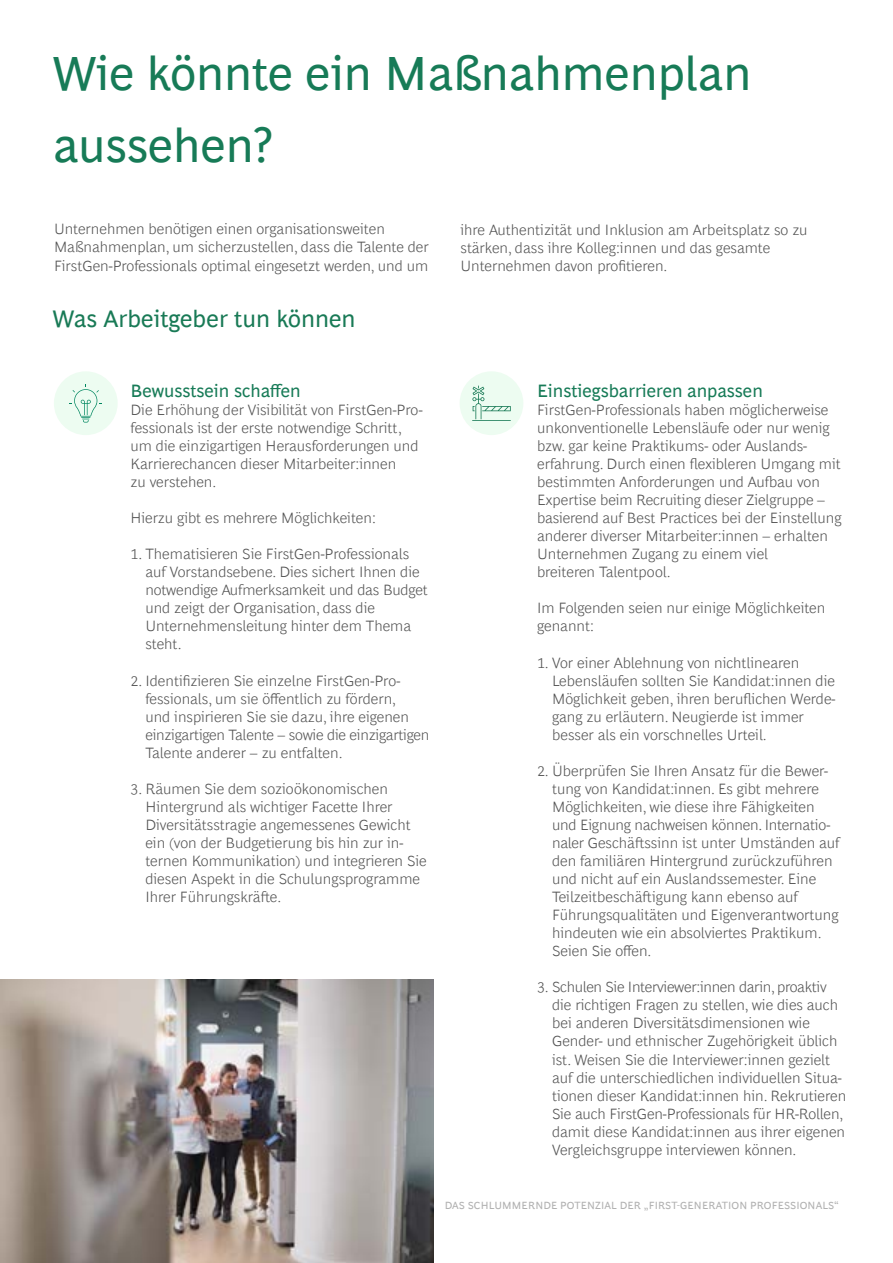
<style>
.page{position:relative;width:893px;height:1263px;background:#fff}
.page>*{position:absolute;margin:0;border:0;box-sizing:border-box;transform-origin:0 0}
.t1{font:48px/72.2px "Henderson BCG Sans";color:#177b57}
.t2{font:24px "Henderson BCG Sans";color:#197a56}
.t3{font:18px "Henderson BCG Sans";color:#177b57}
.t4{font:300 15px/18px "Henderson BCG Sans";color:#535353}
.t5{font:10.5px "Henderson BCG Sans";letter-spacing:.01em;color:#b1b1b1}
</style>
<div class="page">
<div style="left:54px;top:371px;width:64px;height:64px;background:#edfcf1;border-radius:50%"></div>
<svg style="left:69px;top:384px;width:33px;height:38px"></svg>
<img style="left:0;top:979px;width:434px;height:284px">
<div style="left:460px;top:371px;width:63px;height:64px;background:#edfcf1;border-radius:50%"></div>
<svg style="left:472px;top:386px;width:39px;height:35px"></svg>
<h1 class="t1" style="left:53px;top:34px;width:700px">Wie könnte ein Maßnahmenplan aussehen?</h1>
<p class="t4" style="left:54px;top:219px;width:376px">Unternehmen benötigen einen organisationsweiten<br>Maßnahmenplan, um sicherzustellen, dass die Talente der<br>FirstGen-Professionals optimal eingesetzt werden, und um</p>
<h2 class="t2" style="left:53px;top:301px;width:304px">Was Arbeitgeber tun können</h2>
<p class="t4" style="left:460px;top:219px;width:349px">ihre Authentizität und Inklusion am Arbeitsplatz so zu stärken, dass ihre Kolleg:innen und das gesamte<br>Unternehmen davon profitieren.</p>
<p class="t3" style="left:131px;top:377px;width:172px">Bewusstsein schaffen</p>
<p class="t4" style="left:131px;top:399px;width:294px">Die Erhöhung der Visibilität von FirstGen-Pro&shy;fessionals ist der erste notwendige Schritt, um die einzigartigen Herausforderungen und Karrierechancen dieser Mitarbeiter:innen<br>zu verstehen.</p>
<p class="t4" style="left:131px;top:508px;width:247px">Hierzu gibt es mehrere Möglichkeiten:</p>
<p class="t4" style="left:145px;top:544px;width:284px;text-indent:-15px">1. Thematisieren Sie FirstGen-Professionals auf Vorstandsebene. Dies sichert Ihnen die notwendige Aufmerksamkeit und das Budget und zeigt der Organisation, dass die Unternehmensleitung hinter dem Thema steht.</p>
<p class="t4" style="left:145px;top:670px;width:285px;text-indent:-15px">2. Identifizieren Sie einzelne FirstGen-Pro&shy;fessionals, um sie öffentlich zu fördern,<br>und inspirieren Sie sie dazu, ihre eigenen einzigartigen Talente – sowie die einzigartigen Talente anderer – zu entfalten.</p>
<p class="t4" style="left:145px;top:778px;width:283px;text-indent:-15px">3. Räumen Sie dem sozioökonomischen Hintergrund als wichtiger Facette Ihrer Diversitätsstragie angemessenes Gewicht ein (von der Budgetierung bis hin zur in&shy;ternen Kommunikation) und integrieren Sie diesen Aspekt in die Schulungsprogramme Ihrer Führungskräfte.</p>
<p class="t3" style="left:537px;top:377px;width:227px">Einstiegsbarrieren anpassen</p>
<p class="t4" style="left:537px;top:399px;width:306px">FirstGen-Professionals haben möglicherweise unkonventionelle Lebensläufe oder nur wenig bzw. gar keine Praktikums- oder Auslands&shy;erfahrung. Durch einen flexibleren Umgang mit bestimmten Anforderungen und Aufbau von Expertise beim Recruiting dieser Zielgruppe – basierend auf Best Practices bei der Einstellung anderer diverser Mitarbeiter:innen – erhalten Unternehmen Zugang zu einem viel<br>breiteren Talentpool.</p>
<p class="t4" style="left:537px;top:598px;width:290px">Im Folgenden seien nur einige Möglichkeiten genannt:</p>
<p class="t4" style="left:552px;top:652px;width:285px;text-indent:-15px">1. Vor einer Ablehnung von nichtlinearen Lebensläufen sollten Sie Kandidat:innen die Möglichkeit geben, ihren beruflichen Werde&shy;gang zu erläutern. Neugierde ist immer besser als ein vorschnelles Urteil.</p>
<p class="t4" style="left:552px;top:760px;width:289px;text-indent:-15px">2. Überprüfen Sie Ihren Ansatz für die Bewer&shy;tung von Kandidat:innen. Es gibt mehrere Möglichkeiten, wie diese ihre Fähigkeiten und Eignung nachweisen können. Internatio&shy;naler Geschäftssinn ist unter Umständen auf den familiären Hintergrund zurückzuführen und nicht auf ein Auslandssemester. Eine Teilzeitbeschäftigung kann ebenso auf Führungsqualitäten und Eigenverantwortung hindeuten wie ein absolviertes Praktikum.<br>Seien Sie offen.</p>
<p class="t4" style="left:552px;top:977px;width:296px;text-indent:-15px">3. Schulen Sie Interviewer:innen darin, proaktiv die richtigen Fragen zu stellen, wie dies auch bei anderen Diversitätsdimensionen wie Gender- und ethnischer Zugehörigkeit üblich ist. Weisen Sie die Interviewer:innen gezielt auf die unterschiedlichen individuellen Situa&shy;tionen dieser Kandidat:innen hin. Rekrutieren Sie auch FirstGen-Professionals für HR-Rollen, damit diese Kandidat:innen aus ihrer eigenen Vergleichsgruppe interviewen können.</p>
<p class="t5" style="left:445px;top:1197px;width:396px">DAS SCHLUMMERNDE POTENZIAL DER „FIRST-GENERATION PROFESSIONALS“</p>
</div>
